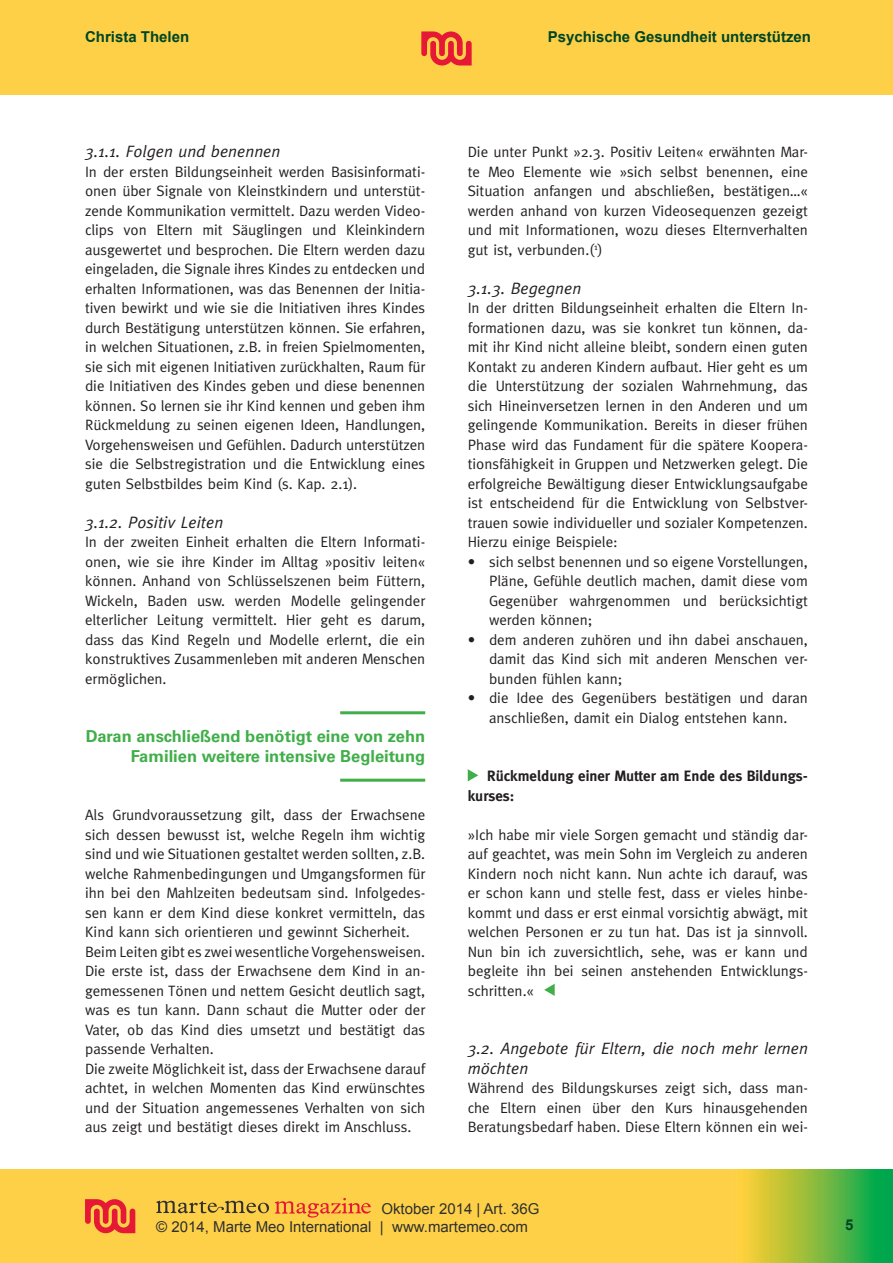
<style>
.page{position:relative;width:893px;height:1263px;background:#fff}
.page>*{position:absolute;margin:0;border:0;box-sizing:border-box;transform-origin:0 0}
.t1{font:italic 16.5px/19.5px "Meta";color:#231f20}
.t2{font:700 16.5px/19.5px "Univers LT Std";color:#40ae49;text-align:right}
.t3{font:15px/19.5px "Meta";color:#231f20;text-align:justify}
.t4{font:15px/18px "Arial";color:#2f302f}
.t5{font:700 15px/19.5px "Meta";color:#231f20}
.t6{font:700 15px "Arial";color:#004623}
</style>
<div class="page">
<div style="left:0;top:0;width:893px;height:95px;background:#fed048"></div>
<div style="left:0;top:1169px;width:893px;height:94px;background:#fed048"></div>
<svg style="left:421px;top:31px;width:51px;height:35px"></svg>
<svg style="left:742px;top:1169px;width:151px;height:94px;background:#7dba40"></svg>
<svg style="left:85px;top:1199px;width:50px;height:34px"></svg>
<svg style="left:156px;top:1201px;width:113px;height:12px"></svg>
<svg style="left:275px;top:1198px;width:96px;height:19px"></svg>
<svg style="left:468px;top:769px;width:10px;height:12px"></svg>
<svg style="left:544px;top:984px;width:11px;height:12px"></svg>
<hr style="left:340px;top:711px;width:85px;height:3px;background:#40ae49">
<hr style="left:340px;top:779px;width:85px;height:3px;background:#40ae49">
<p class="t6" style="left:85px;top:28px;width:106px">Christa Thelen</p>
<p class="t6" style="left:548px;top:28px;width:265px">Psychische Gesundheit unterstützen</p>
<p class="t1" style="left:85px;top:142px;width:197px">3.1.1. Folgen und benennen</p>
<p class="t3" style="left:85px;top:162px;width:342px">In der ersten Bildungseinheit werden Basisinformati&shy;onen über Signale von Kleinstkindern und unterstüt&shy;zende Kommunikation vermittelt. Dazu werden Video&shy;clips von Eltern mit Säuglingen und Kleinkindern ausgewertet und besprochen. Die Eltern werden dazu eingeladen, die Signale ihres Kindes zu entdecken und erhalten Informationen, was das Benennen der Initia&shy;tiven bewirkt und wie sie die Initiativen ihres Kindes durch Bestätigung unterstützen können. Sie erfahren, in welchen Situationen, z.B. in freien Spielmomenten, sie sich mit eigenen Initiativen zurückhalten, Raum für die Initiativen des Kindes geben und diese benennen können. So lernen sie ihr Kind kennen und geben ihm Rückmeldung zu seinen eigenen Ideen, Handlungen, Vorgehensweisen und Gefühlen. Dadurch unterstützen sie die Selbstregistration und die Entwicklung eines guten Selbstbildes beim Kind (s. Kap. 2.1).</p>
<p class="t1" style="left:85px;top:512px;width:140px">3.1.2. Positiv Leiten</p>
<p class="t3" style="left:85px;top:532px;width:342px">In der zweiten Einheit erhalten die Eltern Informati&shy;onen, wie sie ihre Kinder im Alltag »positiv leiten« können. Anhand von Schlüsselszenen beim Füttern, Wickeln, Baden usw. werden Modelle gelingender elterlicher Leitung vermittelt. Hier geht es darum, dass das Kind Regeln und Modelle erlernt, die ein konstruktives Zusammenleben mit anderen Menschen ermöglichen.</p>
<p class="t2" style="left:86px;top:727px;width:341px">Daran anschließend benötigt eine von zehn<br>Familien weitere intensive Begleitung</p>
<p class="t3" style="left:85px;top:805px;width:342px;text-align:left">Als Grundvoraussetzung gilt, dass der Erwachsene sich dessen bewusst ist, welche Regeln ihm wichtig sind und wie Situationen gestaltet werden sollten, z.B. welche Rahmenbedingungen und Umgangsformen für ihn bei den Mahlzeiten bedeutsam sind. Infolgedes&shy;sen kann er dem Kind diese konkret vermitteln, das Kind kann sich orientieren und gewinnt Sicherheit.<br>Beim Leiten gibt es zwei wesentliche Vorgehensweisen.<br>Die erste ist, dass der Erwachsene dem Kind in an&shy;gemessenen Tönen und nettem Gesicht deutlich sagt, was es tun kann. Dann schaut die Mutter oder der Vater, ob das Kind dies umsetzt und bestätigt das passende Verhalten.<br>Die zweite Möglichkeit ist, dass der Erwachsene darauf achtet, in welchen Momenten das Kind erwünschtes und der Situation angemessenes Verhalten von sich aus zeigt und bestätigt dieses direkt im Anschluss.</p>
<p class="t3" style="left:468px;top:142px;width:342px">Die unter Punkt »2.3. Positiv Leiten« erwähnten Mar&shy;te Meo Elemente wie »sich selbst benennen, eine Situation anfangen und abschließen, bestätigen…« werden anhand von kurzen Videosequenzen gezeigt und mit Informationen, wozu dieses Elternverhalten gut ist, verbunden.(<sup>1</sup>)</p>
<p class="t1" style="left:468px;top:278px;width:115px">3.1.3. Begegnen</p>
<p class="t3" style="left:468px;top:298px;width:342px">In der dritten Bildungseinheit erhalten die Eltern In&shy;formationen dazu, was sie konkret tun können, da&shy;mit ihr Kind nicht alleine bleibt, sondern einen guten Kontakt zu anderen Kindern aufbaut. Hier geht es um die Unterstützung der sozialen Wahrnehmung, das sich Hineinversetzen lernen in den Anderen und um gelingende Kommunikation. Bereits in dieser frühen Phase wird das Fundament für die spätere Koopera&shy;tionsfähigkeit in Gruppen und Netzwerken gelegt. Die erfolgreiche Bewältigung dieser Entwicklungsaufgabe ist entscheidend für die Entwicklung von Selbstver&shy;trauen sowie individueller und sozialer Kompetenzen.<br>Hierzu einige Beispiele:</p>
<p class="t3" style="left:489px;top:552px;width:320px;text-indent:-21px">• sich selbst benennen und so eigene Vorstellungen, Pläne, Gefühle deutlich machen, damit diese vom Gegenüber wahrgenommen und berücksichtigt werden können;</p>
<p class="t3" style="left:489px;top:630px;width:320px;text-indent:-21px">• dem anderen zuhören und ihn dabei anschauen, damit das Kind sich mit anderen Menschen ver&shy;bunden fühlen kann;</p>
<p class="t3" style="left:468px;top:688px;width:342px;text-align:center">• die Idee des Gegenübers bestätigen und daran anschließen, damit ein Dialog entstehen kann.</p>
<p class="t5" style="left:468px;top:766px;width:342px;text-indent:19px">Rückmeldung einer Mutter am Ende des Bildungs&shy;kurses:</p>
<p class="t3" style="left:468px;top:825px;width:342px">»Ich habe mir viele Sorgen gemacht und ständig dar&shy;auf geachtet, was mein Sohn im Vergleich zu anderen Kindern noch nicht kann. Nun achte ich darauf, was er schon kann und stelle fest, dass er vieles hinbe&shy;kommt und dass er erst einmal vorsichtig abwägt, mit welchen Personen er zu tun hat. Das ist ja sinnvoll.<br>Nun bin ich zuversichtlich, sehe, was er kann und begleite ihn bei seinen anstehenden Entwicklungs&shy;schritten.«</p>
<p class="t1" style="left:468px;top:1039px;width:342px">3.2. Angebote für Eltern, die noch mehr lernen möchten</p>
<p class="t3" style="left:468px;top:1078px;width:342px">Während des Bildungskurses zeigt sich, dass man&shy;che Eltern einen über den Kurs hinausgehenden Beratungsbedarf haben. Diese Eltern können ein wei-</p>
<p class="t4" style="left:156px;top:1199px;width:385px;text-indent:225px">Oktober 2014 | Art. 36G © 2014, Marte Meo International | www.martemeo.com</p>
<p class="t6" style="left:845px;top:1216px;width:10px">5</p>
</div>
